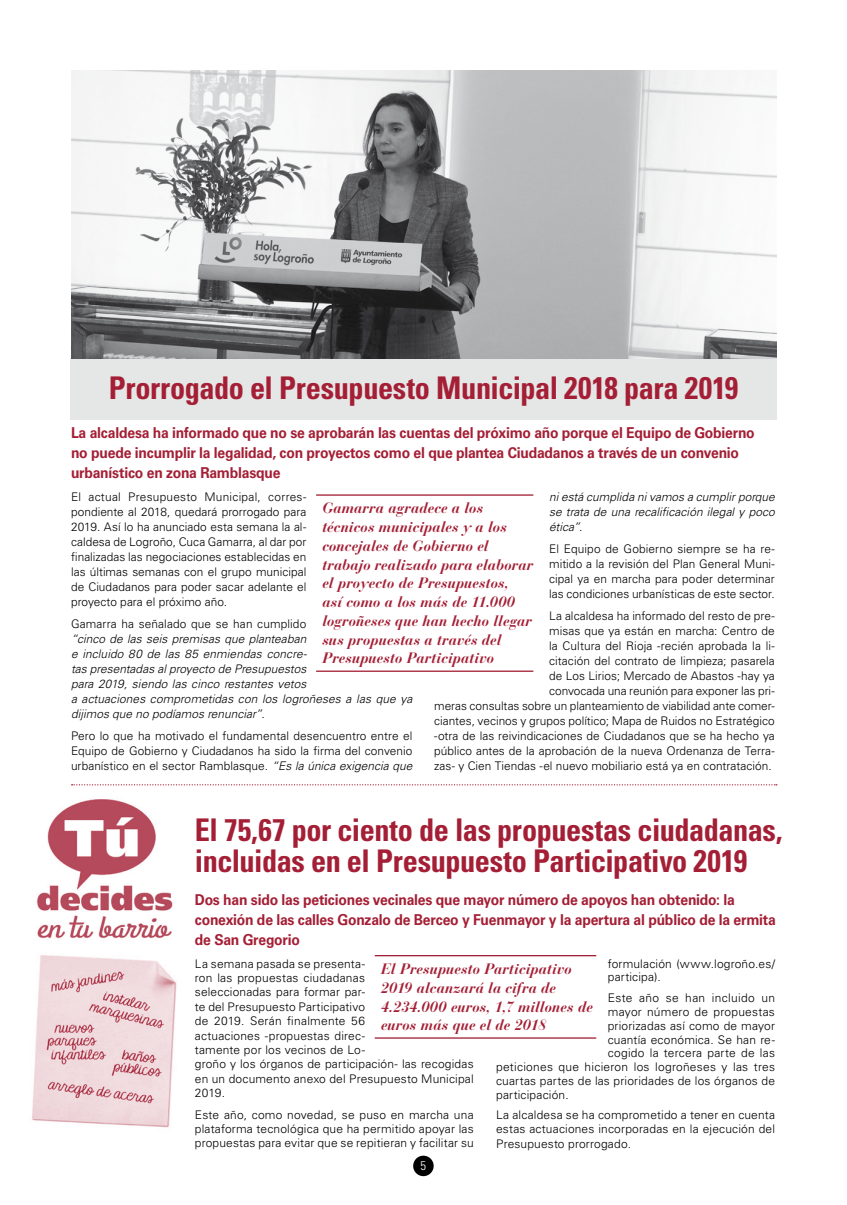
<style>
.page{position:relative;width:847px;height:1205px;background:#fff}
.page>*{position:absolute;margin:0;border:0;box-sizing:border-box;transform-origin:0 0}
.t1{font:700 condensed 31.25px/31.2px "Univers LT Std";letter-spacing:-.015em;color:#a41f35}
.t2{font:700 15px/20px "Univers LT Std";letter-spacing:-.015em;color:#a41f35;scale:.93 1}
.t3{font:italic 700 15px/18.8px "Bauer Bodoni Std";letter-spacing:-.005em;color:#a41f35}
.t4{font:300 condensed 12.5px "Univers LT Std";color:#fff}
.t5{font:300 11.88px/15px "Univers LT Std";letter-spacing:.01em;color:#000;text-align:justify}
.t6{font:italic 300 11.88px/15px "Univers LT Std";letter-spacing:.005em;color:#000}
.s1{font-style:italic}
</style>
<div class="page">
<div style="left:70px;top:359px;width:706px;height:61px;background:#e3e4e4"></div>
<hr style="left:375px;top:955px;width:221px;height:1px;background:#a41f35">
<hr style="left:375px;top:1037px;width:221px;height:1px;background:#a41f35">
<img style="left:32px;top:799px;width:145px;height:329px">
<svg style="left:72px;top:784px;width:705px;height:1px"></svg>
<img style="left:71px;top:71px;width:705px;height:288px">
<hr style="left:316px;top:494px;width:217px;height:2px;background:#a41f35">
<hr style="left:316px;top:670px;width:217px;height:2px;background:#a41f35">
<div style="left:413px;top:1155px;width:21px;height:21px;background:#000;border-radius:50%"></div>
<h1 class="t1" style="left:109px;top:372px;width:631px">Prorrogado el Presupuesto Municipal 2018 para 2019</h1>
<p class="t2" style="left:71px;top:423px;width:737px">La alcaldesa ha informado que no se aprobarán las cuentas del próximo año porque el Equipo de Gobierno no puede incumplir la legalidad, con proyectos como el que plantea Ciudadanos a través de un convenio urbanístico en zona Ramblasque</p>
<p class="t5" style="left:71px;top:489px;width:237px">El actual Presupuesto Municipal, corres&shy;pondiente al 2018, quedará prorrogado para 2019. Así lo ha anunciado esta semana la al&shy;caldesa de Logroño, Cuca Gamarra, al dar por finalizadas las negociaciones establecidas en las últimas semanas con el grupo municipal de Ciudadanos para poder sacar adelante el proyecto para el próximo año.</p>
<p class="t5" style="left:71px;top:616px;width:237px">Gamarra ha señalado que se han cumplido</p>
<p class="t6" style="left:71px;top:632px;width:343px">“cinco de las seis premisas que planteaban<br>e incluido 80 de las 85 enmiendas concre-<br>tas presentadas al proyecto de Presupuestos<br>para 2019, siendo las cinco restantes vetos<br>a actuaciones comprometidas con los logroñeses a las que ya dijimos que no podíamos renunciar”.</p>
<p class="t5" style="left:71px;top:729px;width:343px">Pero lo que ha motivado el fundamental desencuentro entre el Equipo de Gobierno y Ciudadanos ha sido la firma del convenio urbanístico en el sector Ramblasque. <span class="s1">“Es la única exigencia que</span></p>
<p class="t6" style="left:549px;top:490px;width:227px;text-align:justify">ni está cumplida ni vamos a cumplir porque se trata de una recalificación ilegal y poco ética”.</p>
<p class="t5" style="left:549px;top:541px;width:227px">El Equipo de Gobierno siempre se ha re&shy;mitido a la revisión del Plan General Muni&shy;cipal ya en marcha para poder determinar las condiciones urbanísticas de este sector.</p>
<p class="t5" style="left:434px;top:609px;width:342px;text-align:right">La alcaldesa ha informado del resto de pre-<br>misas que ya están en marcha: Centro de<br>la Cultura del Rioja -recién aprobada la li-<br>citación del contrato de limpieza; pasarela<br>de Los Lirios; Mercado de Abastos -hay ya<br>convocada una reunión para exponer las pri-<br>meras consultas sobre un planteamiento de viabilidad ante comer&shy;ciantes, vecinos y grupos político; Mapa de Ruidos no Estratégico -otra de las reivindicaciones de Ciudadanos que se ha hecho ya público antes de la aprobación de la nueva Ordenanza de Terra&shy;zas- y Cien Tiendas -el nuevo mobiliario está ya en contratación.</p>
<p class="t3" style="left:322px;top:499px;width:212px">Gamarra agradece a los técnicos municipales y a los concejales de Gobierno el trabajo realizado para elaborar el proyecto de Presupuestos,<br>así como a los más de 11.000 logroñeses que han hecho llegar sus propuestas a través del<br>Presupuesto Participativo</p>
<h1 class="t1" style="left:195px;top:814px;width:589px">El 75,67 por ciento de las propuestas ciudadanas, incluidas en el Presupuesto Participativo 2019</h1>
<p class="t2" style="left:195px;top:890px;width:626px">Dos han sido las peticiones vecinales que mayor número de apoyos han obtenido: la conexión de las calles Gonzalo de Berceo y Fuenmayor y la apertura al público de la ermita de San Gregorio</p>
<p class="t5" style="left:608px;top:956px;width:169px;line-height:13.8px">formulación (www.logroño.es/ participa).</p>
<p class="t5" style="left:608px;top:990px;width:169px">Este año se han incluido un</p>
<p class="t5" style="left:608px;top:1004px;width:169px">mayor número de propuestas</p>
<p class="t5" style="left:608px;top:1018px;width:169px">priorizadas así como de mayor</p>
<p class="t5" style="left:608px;top:1032px;width:169px">cuantía económica. Se han re-</p>
<p class="t5" style="left:608px;top:1045px;width:169px">cogido la tercera parte de las</p>
<p class="t5" style="left:496px;top:1059px;width:280px">peticiones que hicieron los logroñeses y las tres</p>
<p class="t5" style="left:496px;top:1073px;width:280px">cuartas partes de las prioridades de los órganos de</p>
<p class="t5" style="left:496px;top:1087px;width:74px">participación.</p>
<p class="t5" style="left:496px;top:1108px;width:280px;line-height:14.1px">La alcaldesa se ha comprometido a tener en cuenta estas actuaciones incorporadas en la ejecución del Presupuesto prorrogado.</p>
<p class="t5" style="left:195px;top:956px;width:280px;line-height:14.4px;text-align:left">La semana pasada se presenta-<br>ron las propuestas ciudadanas<br>seleccionadas para formar par-<br>te del Presupuesto Participativo<br>de 2019. Serán finalmente 56<br>actuaciones -propuestas direc-<br>tamente por los vecinos de Lo-<br>groño y los órganos de participación- las recogidas en un documento anexo del Presupuesto Municipal<br>2019.</p>
<p class="t5" style="left:195px;top:1107px;width:280px;line-height:14.4px">Este año, como novedad, se puso en marcha una plataforma tecnológica que ha permitido apoyar las propuestas para evitar que se repitieran y facilitar su</p>
<p class="t3" style="left:381px;top:959px;width:213px">El Presupuesto Participativo<br>2019 alcanzará la cifra de<br>4.234.000 euros, 1,7 millones de euros más que el de 2018</p>
<p class="t4" style="left:421px;top:1158px;width:7px">5</p>
</div>
